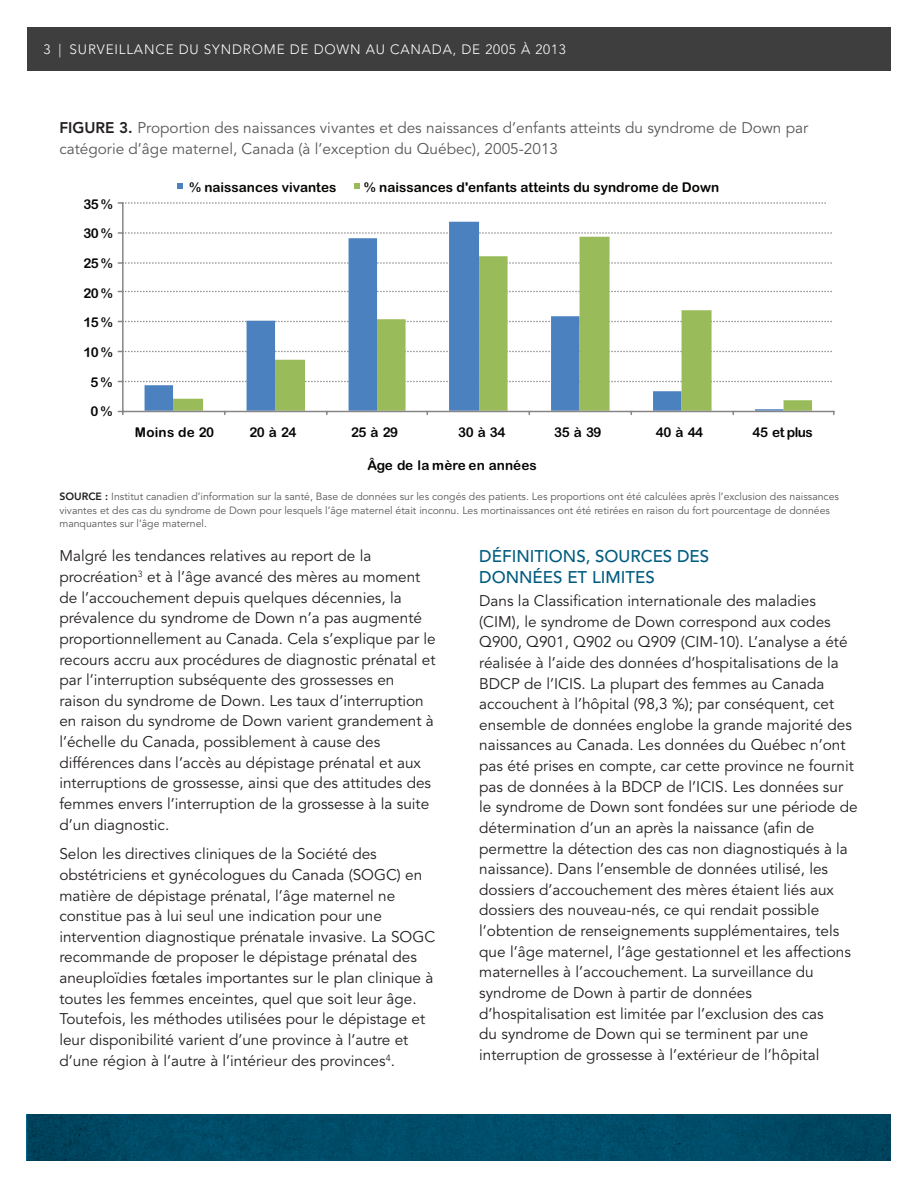
<style>
.page{position:relative;width:918px;height:1188px;background:#fff}
.page>*{position:absolute;margin:0;border:0;box-sizing:border-box;transform-origin:0 0}
.Heading_1{font:500 16.8px/21px "Avenir LT Std";color:#005b7f}
.BODY{font:15.3px/20.7px "Avenir LT Std";color:#231f20}
.Table_Title{font:15.3px/20.7px "Avenir LT Std";color:#57585a}
.t1{font:13.5px "Arial Rounded MT Bold";color:#050504}
.t2{font:300 13.5px "Avenir LT Std";letter-spacing:.06em;color:#fff}
.t3{font:13.5px "Arial Rounded MT Bold";letter-spacing:.02em;color:#050504}
._1_-_Source_with_Inf{font:10.5px/13.5px "Avenir LT Std";color:#57585a}
.s1{font-weight:800;color:#231f20}
</style>
<div class="page">
<div style="left:27px;top:27px;width:864px;height:44px;background:#3e3e3f"></div>
<svg style="left:27px;top:1115px;width:864px;height:46px;background:#004a66"></svg>
<svg style="left:123px;top:202px;width:709px;height:180px"></svg>
<svg style="left:145px;top:222px;width:639px;height:189px"></svg>
<svg style="left:173px;top:237px;width:639px;height:174px"></svg>
<hr style="left:122px;top:203px;width:2px;height:208px;background:#878686">
<hr style="left:123px;top:411px;width:711px;height:1px;background:#878686">
<svg style="left:118px;top:411px;width:6px;height:3px"></svg>
<svg style="left:177px;top:183px;width:6px;height:6px"></svg>
<svg style="left:354px;top:183px;width:6px;height:6px"></svg>
<p class="t2" style="left:43px;top:41px;width:524px">3 | SURVEILLANCE DU SYNDROME DE DOWN AU CANADA, DE 2005 À 2013</p>
<p class="Table_Title" style="left:59px;top:118px;width:750px"><span class="s1">FIGURE 3.</span> Proportion des naissances vivantes et des naissances d’enfants atteints du syndrome de Down par catégorie d’âge maternel, Canada (à l’exception du Québec), 2005-2013</p>
<p class="t1" style="left:83px;top:196px;width:31px">35 %</p>
<p class="t1" style="left:83px;top:226px;width:31px">30 %</p>
<p class="t1" style="left:83px;top:255px;width:31px">25 %</p>
<p class="t1" style="left:83px;top:285px;width:31px">20 %</p>
<p class="t1" style="left:83px;top:315px;width:31px">15 %</p>
<p class="t1" style="left:83px;top:344px;width:31px">10 %</p>
<p class="t1" style="left:90px;top:374px;width:23px">5 %</p>
<p class="t1" style="left:90px;top:404px;width:23px">0 %</p>
<p class="t1" style="left:190px;top:179px;width:148px">% naissances vivantes</p>
<p class="t1" style="left:364px;top:179px;width:356px">% naissances d'enfants atteints du syndrome de Down</p>
<p class="t3" style="left:135px;top:424px;width:81px">Moins de 20</p>
<p class="t1" style="left:249px;top:424px;width:49px">20 à 24</p>
<p class="t1" style="left:351px;top:424px;width:49px">25 à 29</p>
<p class="t1" style="left:458px;top:424px;width:49px">30 à 34</p>
<p class="t1" style="left:554px;top:424px;width:49px">35 à 39</p>
<p class="t1" style="left:656px;top:424px;width:49px">40 à 44</p>
<p class="t1" style="left:753px;top:424px;width:62px">45 et plus</p>
<p class="t1" style="left:367px;top:457px;width:171px">Âge de la mère en années</p>
<p class="_1_-_Source_with_Inf" style="left:59px;top:490px;width:781px"><span class="s1">SOURCE :</span> Institut canadien d’information sur la santé, Base de données sur les congés des patients. Les proportions ont été calculées après l’exclusion des naissances vivantes et des cas du syndrome de Down pour lesquels l’âge maternel était inconnu. Les mortinaissances ont été retirées en raison du fort pourcentage de données manquantes sur l’âge maternel.</p>
<p class="BODY" style="left:59px;top:546px;width:378px">Malgré les tendances relatives au report de la procréation<sup>3</sup> et à l’âge avancé des mères au moment de l’accouchement depuis quelques décennies, la prévalence du syndrome de Down n’a pas augmenté proportionnellement au Canada. Cela s’explique par le recours accru aux procédures de diagnostic prénatal et par l’interruption subséquente des grossesses en raison du syndrome de Down. Les taux d’interruption en raison du syndrome de Down varient grandement à l’échelle du Canada, possiblement à cause des différences dans l’accès au dépistage prénatal et aux interruptions de grossesse, ainsi que des attitudes des femmes envers l’interruption de la grossesse à la suite d’un diagnostic.</p>
<p class="BODY" style="left:59px;top:844px;width:377px">Selon les directives cliniques de la Société des obstétriciens et gynécologues du Canada (SOGC) en matière de dépistage prénatal, l’âge maternel ne constitue pas à lui seul une indication pour une intervention diagnostique prénatale invasive. La SOGC recommande de proposer le dépistage prénatal des aneuploïdies fœtales importantes sur le plan clinique à toutes les femmes enceintes, quel que soit leur âge.<br>Toutefois, les méthodes utilisées pour le dépistage et leur disponibilité varient d’une province à l’autre et d’une région à l’autre à l’intérieur des provinces<sup>4</sup>.</p>
<h2 class="Heading_1" style="left:479px;top:546px;width:232px">DÉFINITIONS, SOURCES DES<br>DONNÉES ET LIMITES</h2>
<p class="BODY" style="left:479px;top:591px;width:380px">Dans la Classification internationale des maladies (CIM), le syndrome de Down correspond aux codes Q900, Q901, Q902 ou Q909 (CIM-10). L’analyse a été réalisée à l’aide des données d’hospitalisations de la BDCP de l’ICIS. La plupart des femmes au Canada accouchent à l’hôpital (98,3 %); par conséquent, cet ensemble de données englobe la grande majorité des naissances au Canada. Les données du Québec n’ont pas été prises en compte, car cette province ne fournit pas de données à la BDCP de l’ICIS. Les données sur le syndrome de Down sont fondées sur une période de détermination d’un an après la naissance (afin de permettre la détection des cas non diagnostiqués à la naissance). Dans l’ensemble de données utilisé, les dossiers d’accouchement des mères étaient liés aux dossiers des nouveau-nés, ce qui rendait possible l’obtention de renseignements supplémentaires, tels que l’âge maternel, l’âge gestationnel et les affections maternelles à l’accouchement. La surveillance du syndrome de Down à partir de données d’hospitalisation est limitée par l’exclusion des cas<br>du syndrome de Down qui se terminent par une interruption de grossesse à l’extérieur de l’hôpital</p>
</div>
